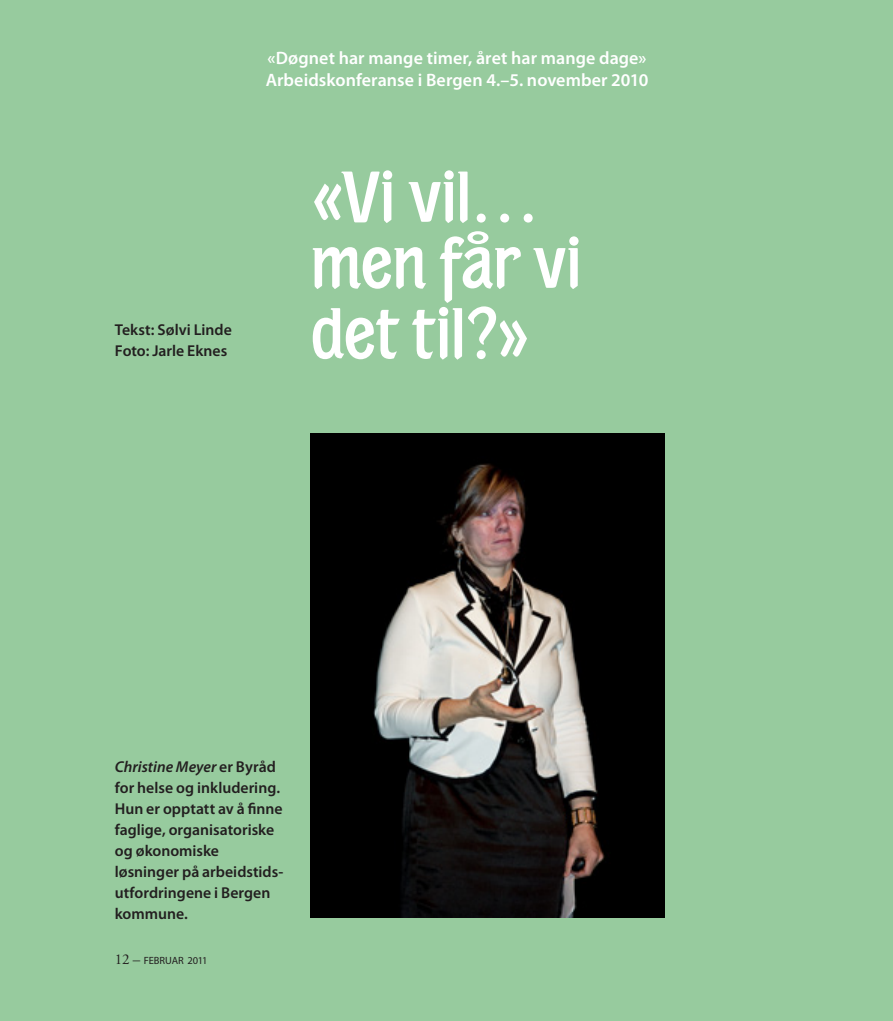
<style>
.page{position:relative;width:893px;height:1021px;background:#fff}
.page>*{position:absolute;margin:0;border:0;box-sizing:border-box;transform-origin:0 0}
.t1{font:300 75px/68.2px "Portobello";letter-spacing:-.005em;color:#fff}
.t2{font:600 18px/22.5px "Myriad Pro";letter-spacing:.005em;color:#fff}
.t3{font:600 15.75px/21px "Myriad Pro";color:#231f20}
.t4{font:10.5px "Myriad Pro";letter-spacing:-.01em;color:#231f20}
.s1{font-style:italic}
.s2{font-family:"Adobe Garamond Pro";font-size:15px}
</style>
<div class="page">
<div style="left:0;top:0;width:893px;height:1020px;background:#97cb9e"></div>
<img style="left:310px;top:434px;width:354px;height:483px">
<p class="t3" style="left:115px;top:319px;width:118px">Tekst: Sølvi Linde<br>Foto: Jarle Eknes</p>
<p class="t2" style="left:266px;top:46px;width:384px">«Døgnet har mange timer, året har mange dage»<br>Arbeidskonferanse i Bergen 4.–5. november 2010</p>
<h1 class="t1" style="left:310px;top:164px;width:273px">«Vi vil… men får vi det til?»</h1>
<p class="t3" style="left:115px;top:755px;width:169px"><span class="s1">Christine Meyer</span> er Byråd for helse og inkludering.<br>Hun er opptatt av å finne faglige, organisatoriske og økonomiske løsninger på arbeidstids&shy;utfordringene i Bergen kommune.</p>
<p class="t4" style="left:115px;top:953px;width:94px"><span class="s2">12 –</span> FEBRUAR 2011</p>
</div>
